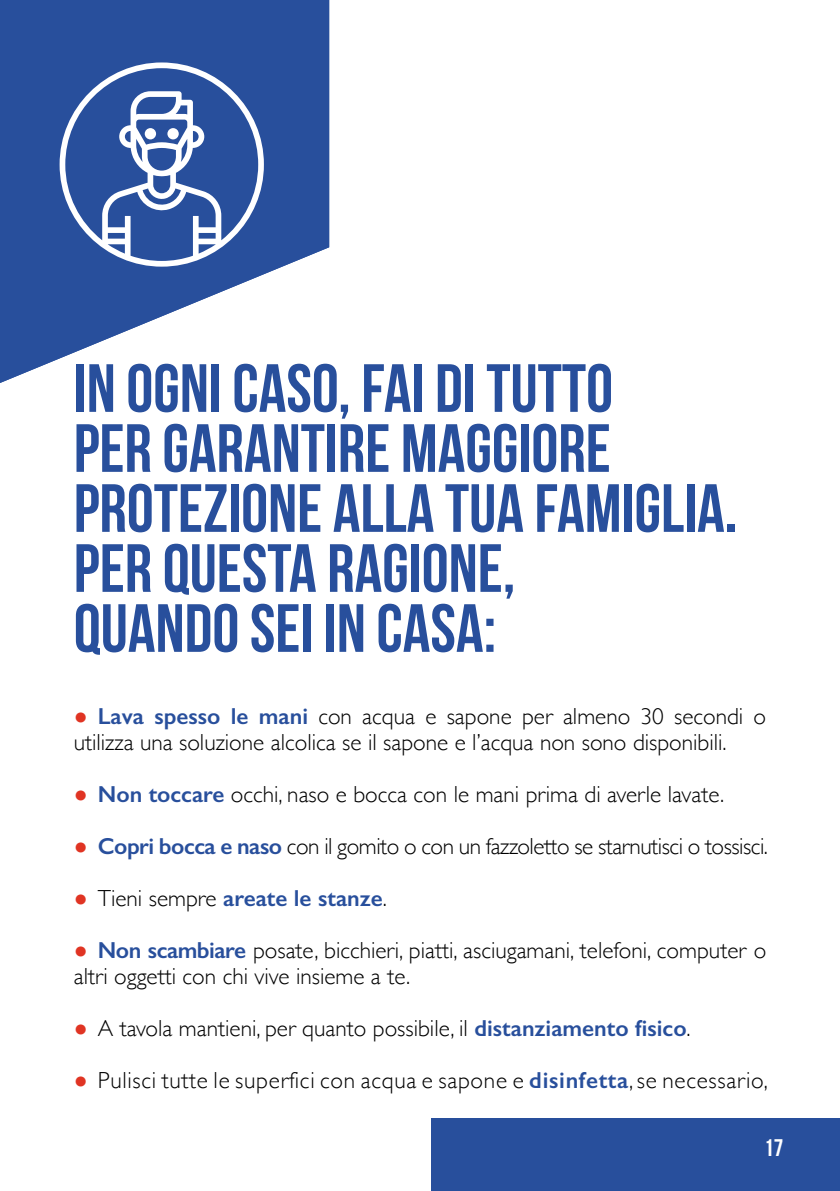
<style>
.page{position:relative;width:840px;height:1191px;background:#fff}
.page>*{position:absolute;margin:0;border:0;box-sizing:border-box;transform-origin:0 0}
.t1{font:700 68px/60px "Bebas Neue";color:#284f9c}
.t2{font:700 24px "Bebas Neue";color:#fff}
.t3{font:300 23.2px/26px "Gill Sans";color:#000}
.t4{font:300 23.2px "Gill Sans";letter-spacing:-.02em;color:#000}
.t5{font:300 23.2px "Gill Sans";letter-spacing:.03em;color:#000}
.t6{font:600 23.2px "Gill Sans";color:#284f9c}
.s1{font-family:"Arial";font-weight:400;color:#e03423}
.s2{font-weight:600;color:#284f9c}
.s3{font-weight:300;color:#000}
</style>
<div class="page">
<div style="left:431px;top:1118px;width:408px;height:73px;background:#284f9c"></div>
<svg style="left:0;top:0;width:329px;height:383px;fill:#284f9c"></svg>
<svg style="left:60px;top:62px;width:204px;height:205px;fill:#284f9c"></svg>
<h1 class="t1" style="left:74px;top:357px;width:664px">IN OGNI CASO, FAI DI TUTTO<br>PER GARANTIRE MAGGIORE<br>PROTEZIONE ALLA TUA FAMIGLIA.<br>PER QUESTA RAGIONE,<br>QUANDO SEI IN CASA:</h1>
<p class="t3" style="left:74px;top:702px;width:693px"><span class="s1">●</span> <span class="s2">Lava spesso le mani</span> con acqua e sapone per almeno 30 secondi o utilizza una soluzione alcolica se il sapone e l’acqua non sono disponibili.</p>
<p class="t3" style="left:74px;top:780px;width:651px"><span class="s1">●</span> <span class="s2">Non toccare</span> occhi, naso e bocca con le mani prima di averle lavate.</p>
<p class="t4" style="left:74px;top:828px;width:695px"><span class="s1">●</span> <span class="s2">Copri bocca e naso</span> con il gomito o con un fazzoletto se starnutisci o tossisci.</p>
<p class="t6" style="left:74px;top:884px;width:314px"><span class="s1">●</span> <span class="s3">Tieni sempre</span> areate le stanze<span class="s3">.</span></p>
<p class="t3" style="left:74px;top:936px;width:693px"><span class="s1">●</span> <span class="s2">Non scambiare</span> posate, bicchieri, piatti, asciugamani, telefoni, computer o altri oggetti con chi vive insieme a te.</p>
<p class="t3" style="left:74px;top:1014px;width:618px"><span class="s1">●</span> A tavola mantieni, per quanto possibile, il <span class="s2">distanziamento fisico</span>.</p>
<p class="t5" style="left:74px;top:1062px;width:695px"><span class="s1">●</span> Pulisci tutte le superfici con acqua e sapone e <span class="s2">disinfetta</span>, se necessario,</p>
<p class="t2" style="left:763px;top:1134px;width:21px">17</p>
</div>
